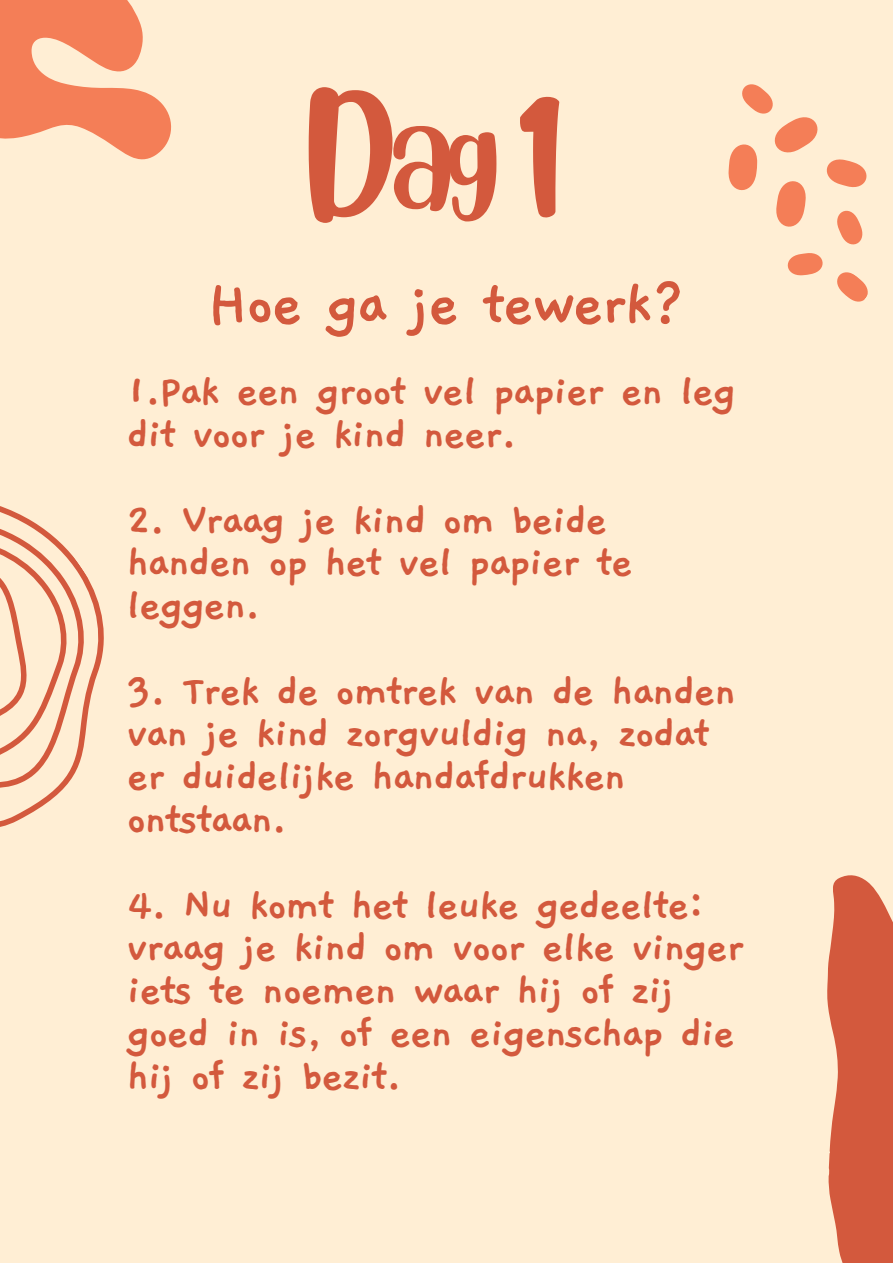
<style>
.page{position:relative;width:893px;height:1263px;background:#ffeed4}
.page>*{position:absolute;margin:0;border:0;box-sizing:border-box;transform-origin:0 0}
.t1{font:110.25px "Blueberry";color:#d3593d}
.t2{font:700 67.5px "Gaegu";letter-spacing:-.045em;color:#d3593d}
.t3{font:700 47.92px/42.8px "Gaegu";letter-spacing:-.045em;color:#d3593d}
</style>
<div class="page">
<svg style="left:0;top:0;width:172px;height:160px;fill:#f47e57"></svg>
<svg style="left:827px;top:875px;width:66px;height:388px;background:#d96f53"></svg>
<svg style="left:728px;top:84px;width:140px;height:218px"></svg>
<svg style="left:0;top:799px;width:52px;height:28px"></svg>
<svg style="left:0;top:506px;width:104px;height:293px"></svg>
<p class="t1" style="left:307px;top:73px;width:256px">Dag 1</p>
<p class="t2" style="left:206px;top:271px;width:481px">Hoe ga je tewerk?</p>
<p class="t3" style="left:126px;top:371px;width:612px">1.Pak een groot vel papier en leg dit voor je kind neer.</p>
<p class="t3" style="left:126px;top:499px;width:509px">2. Vraag je kind om beide handen op het vel papier te leggen.</p>
<p class="t3" style="left:126px;top:670px;width:612px">3. Trek de omtrek van de handen van je kind zorgvuldig na, zodat er duidelijke handafdrukken ontstaan.</p>
<p class="t3" style="left:126px;top:884px;width:620px">4. Nu komt het leuke gedeelte: vraag je kind om voor elke vinger iets te noemen waar hij of zij goed in is, of een eigenschap die hij of zij bezit.</p>
</div>
